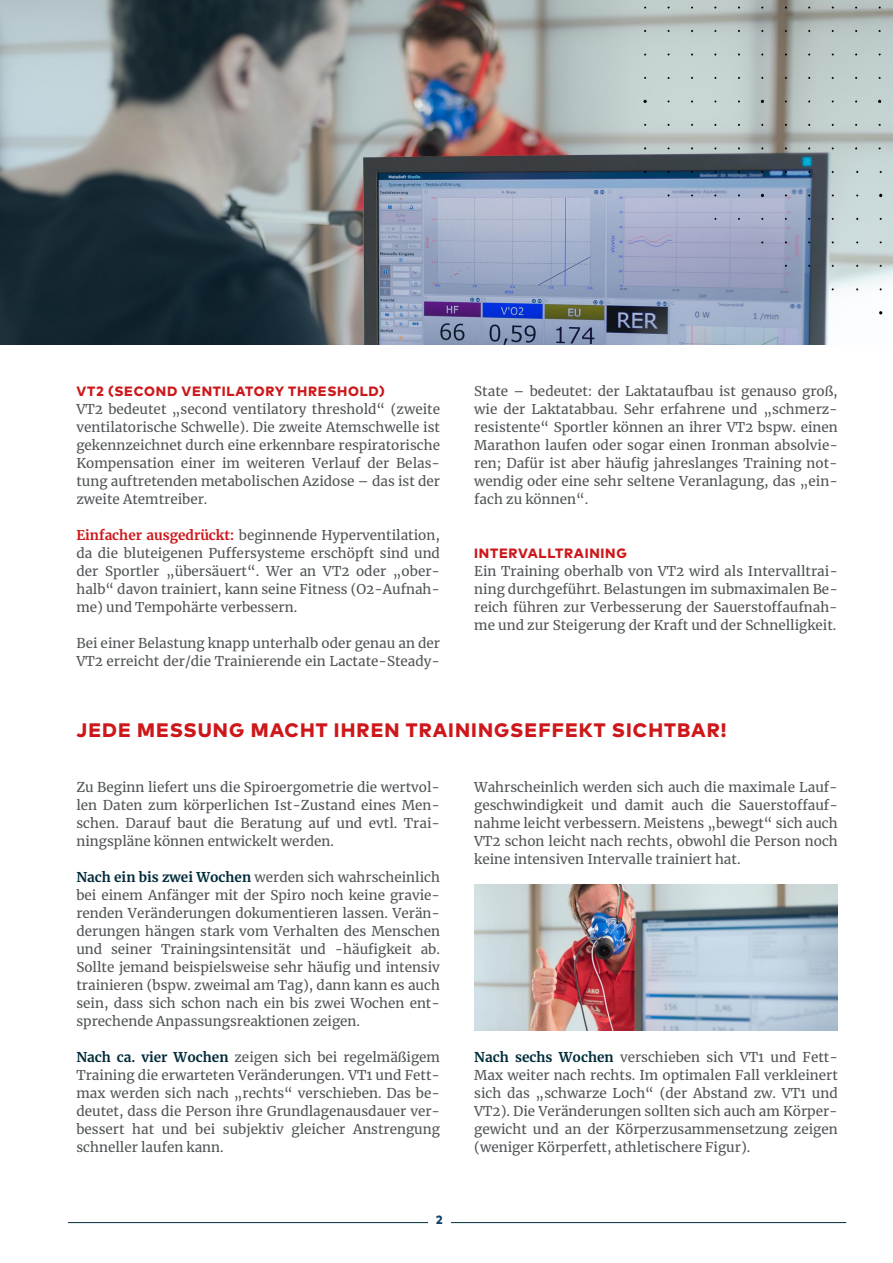
<style>
.page{position:relative;width:893px;height:1263px;background:#fff}
.page>*{position:absolute;margin:0;border:0;box-sizing:border-box;transform-origin:0 0}
.t1{font:800 19.5px "Mark Pro";letter-spacing:.055em;color:#cd171a}
.t2{font:13.5px/18px "Merriweather";color:#505456;text-align:justify}
.t3{font:800 13.5px "Mark Pro";letter-spacing:.055em;color:#cd171a}
.t4{font:800 12px "Mark Pro";color:#0d416b}
.s1{font-weight:700;color:#cd171a}
.s2{font-weight:700;color:#002b39}
</style>
<div class="page">
<img style="left:0;top:0;width:544px;height:344px">
<img style="left:544px;top:0;width:349px;height:345px">
<hr style="left:68px;top:1222px;width:778px;height:1px;background:#002b39">
<div style="left:428px;top:1214px;width:23px;height:18px;background:#fff"></div>
<img style="left:474px;top:884px;width:364px;height:147px">
<p class="t3" style="left:76px;top:381px;width:310px">VT2 (SECOND VENTILATORY THRESHOLD)</p>
<p class="t2" style="left:76px;top:400px;width:365px">VT2 bedeutet „second ventilatory threshold“ (zweite ventilatorische Schwelle). Die zweite Atemschwelle ist gekennzeichnet durch eine erkennbare respiratorische Kompensation einer im weiteren Verlauf der Belas&shy;tung auftretenden metabolischen Azidose – das ist der zweite Atemtreiber.</p>
<p class="t2" style="left:76px;top:526px;width:365px"><span class="s1">Einfacher ausgedrückt:</span> beginnende Hyperventilation, da die bluteigenen Puffersysteme erschöpft sind und der Sportler „übersäuert“. Wer an VT2 oder „ober&shy;halb“ davon trainiert, kann seine Fitness (O2-Aufnah&shy;me) und Tempohärte verbessern.</p>
<p class="t2" style="left:76px;top:634px;width:365px">Bei einer Belastung knapp unterhalb oder genau an der<br>VT2 erreicht der/die Trainierende ein Lactate-Steady-</p>
<p class="t2" style="left:474px;top:382px;width:365px">State – bedeutet: der Laktataufbau ist genauso groß, wie der Laktatabbau. Sehr erfahrene und „schmerz&shy;resistente“ Sportler können an ihrer VT2 bspw. einen Marathon laufen oder sogar einen Ironman absolvie&shy;ren; Dafür ist aber häufig jahreslanges Training not&shy;wendig oder eine sehr seltene Veranlagung, das „ein&shy;fach zu können“.</p>
<p class="t3" style="left:474px;top:543px;width:154px">INTERVALLTRAINING</p>
<p class="t2" style="left:474px;top:562px;width:365px">Ein Training oberhalb von VT2 wird als Intervalltrai&shy;ning durchgeführt. Belastungen im submaximalen Be&shy;reich führen zur Verbesserung der Sauerstoffaufnah&shy;me und zur Steigerung der Kraft und der Schnelligkeit.</p>
<h1 class="t1" style="left:76px;top:715px;width:652px">JEDE MESSUNG MACHT IHREN TRAININGSEFFEKT SICHTBAR!</h1>
<p class="t2" style="left:76px;top:778px;width:365px">Zu Beginn liefert uns die Spiroergometrie die wertvol&shy;len Daten zum körperlichen Ist-Zustand eines Men&shy;schen. Darauf baut die Beratung auf und evtl. Trai&shy;ningspläne können entwickelt werden.</p>
<p class="t2" style="left:76px;top:868px;width:365px"><span class="s2">Nach ein bis zwei Wochen</span> werden sich wahrscheinlich bei einem Anfänger mit der Spiro noch keine gravie&shy;renden Veränderungen dokumentieren lassen. Verän&shy;derungen hängen stark vom Verhalten des Menschen und seiner Trainingsintensität und -häufigkeit ab.<br>Sollte jemand beispielsweise sehr häufig und intensiv trainieren (bspw. zweimal am Tag), dann kann es auch sein, dass sich schon nach ein bis zwei Wochen ent&shy;sprechende Anpassungsreaktionen zeigen.</p>
<p class="t2" style="left:76px;top:1048px;width:365px"><span class="s2">Nach ca. vier Wochen</span> zeigen sich bei regelmäßigem Training die erwarteten Veränderungen. VT1 und Fett&shy;max werden sich nach „rechts“ verschieben. Das be&shy;deutet, dass die Person ihre Grundlagenausdauer ver&shy;bessert hat und bei subjektiv gleicher Anstrengung schneller laufen kann.</p>
<p class="t4" style="left:436px;top:1210px;width:8px">2</p>
<p class="t2" style="left:474px;top:778px;width:365px">Wahrscheinlich werden sich auch die maximale Lauf&shy;geschwindigkeit und damit auch die Sauerstoffauf&shy;nahme leicht verbessern. Meistens „bewegt“ sich auch VT2 schon leicht nach rechts, obwohl die Person noch keine intensiven Intervalle trainiert hat.</p>
<p class="t2" style="left:474px;top:1048px;width:365px"><span class="s2">Nach sechs Wochen</span> verschieben sich VT1 und Fett-Max weiter nach rechts. Im optimalen Fall verkleinert sich das „schwarze Loch“ (der Abstand zw. VT1 und VT2). Die Veränderungen sollten sich auch am Körper&shy;gewicht und an der Körperzusammensetzung zeigen (weniger Körperfett, athletischere Figur).</p>
</div>
